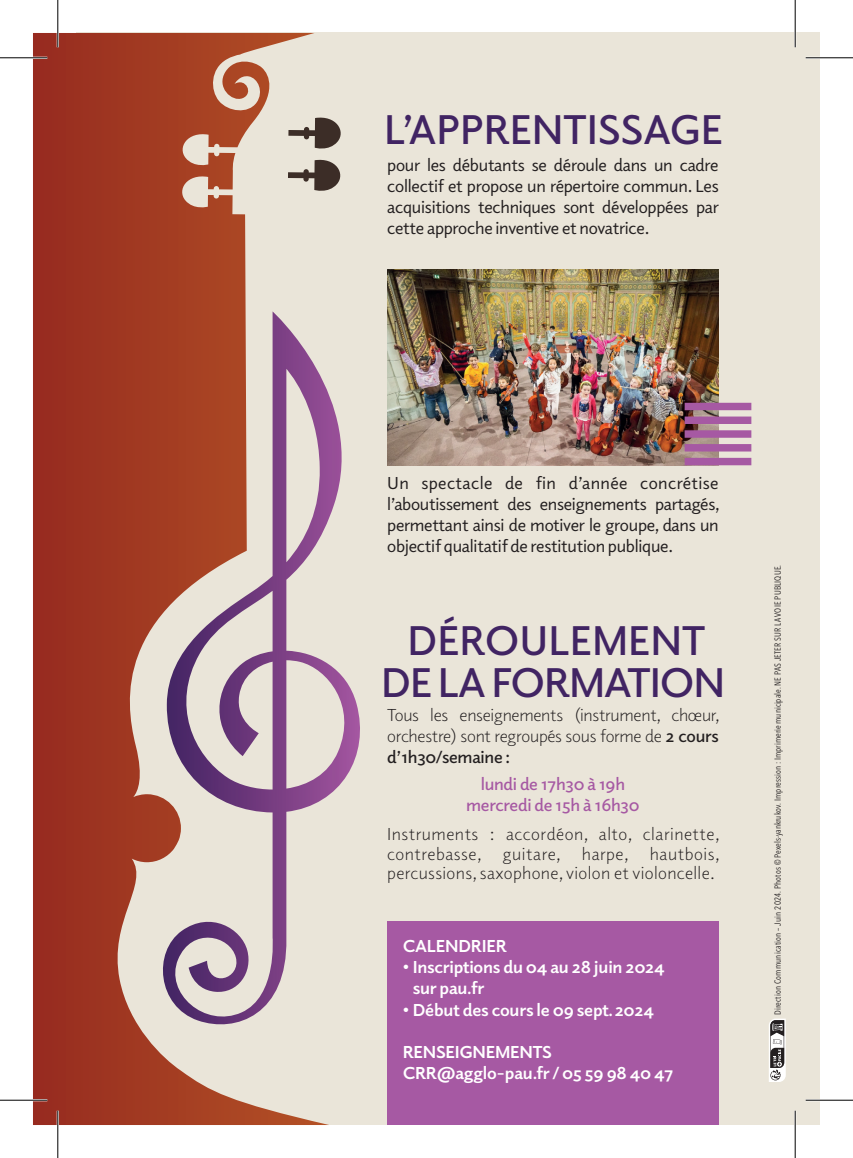
<style>
.page{position:relative;width:853px;height:1158px;background:#fff}
.page>*{position:absolute;margin:0;border:0;box-sizing:border-box;transform-origin:0 0}
.t1{font:600 42px/42px "Elido";letter-spacing:-.025em;color:#412463;text-align:center}
.t2{font:600 42px "Elido";color:#412463}
.t3{font:17.5px/21px "Elido";letter-spacing:-.015em;color:#231f20;text-align:justify}
.t4{font:300 17.5px/21px "Elido";color:#231f20;text-align:justify}
.t5{font:700 17.5px/21px "Elido";letter-spacing:-.015em;color:#fff}
.t6{font:600 17.5px/21px "Elido";letter-spacing:-.015em;color:#a659a3;text-align:center}
.t7{font:condensed 8.75px "Avenir Next LT Pro";letter-spacing:.02em;color:#231f20}
.s1{font-weight:600}
</style>
<div class="page">
<div style="left:76px;top:33px;width:743px;height:1091px;background:#eae5d9"></div>
<svg style="left:33px;top:33px;width:292px;height:1091px"></svg>
<svg style="left:288px;top:115px;width:53px;height:79px"></svg>
<svg style="left:152px;top:311px;width:208px;height:722px"></svg>
<img style="left:387px;top:270px;width:331px;height:195px">
<svg style="left:684px;top:403px;width:67px;height:62px"></svg>
<div style="left:387px;top:921px;width:331px;height:203px;background:#a659a3"></div>
<svg style="left:769px;top:1018px;width:16px;height:63px"></svg>
<hr style="left:0;top:57px;width:47px;height:2px;background:#fff">
<hr style="left:805px;top:57px;width:47px;height:2px;background:#fff">
<hr style="left:0;top:1098px;width:47px;height:3px;background:#fff">
<hr style="left:805px;top:1098px;width:47px;height:3px;background:#fff">
<hr style="left:57px;top:0;width:2px;height:47px;background:#fff">
<hr style="left:57px;top:1110px;width:2px;height:47px;background:#fff">
<hr style="left:793px;top:0;width:2px;height:47px;background:#fff">
<hr style="left:793px;top:1110px;width:2px;height:47px;background:#fff">
<hr style="left:0;top:57px;width:47px;height:1px;background:#000">
<hr style="left:805px;top:57px;width:47px;height:1px;background:#000">
<hr style="left:0;top:1099px;width:47px;height:1px;background:#000">
<hr style="left:805px;top:1099px;width:47px;height:1px;background:#000">
<hr style="left:57px;top:0;width:1px;height:47px;background:#000">
<hr style="left:57px;top:1110px;width:1px;height:47px;background:#000">
<hr style="left:794px;top:0;width:1px;height:47px;background:#000">
<hr style="left:794px;top:1110px;width:1px;height:47px;background:#000">
<h1 class="t2" style="left:384px;top:102px;width:340px">L’APPRENTISSAGE</h1>
<p class="t3" style="left:387px;top:154px;width:333px">pour les débutants se déroule dans un cadre collectif et propose un répertoire commun. Les acquisitions techniques sont développées par cette approche inventive et novatrice.</p>
<p class="t3" style="left:387px;top:472px;width:334px">Un spectacle de fin d’année concrétise l’aboutissement des enseignements partagés, permettant ainsi de motiver le groupe, dans un objectif qualitatif de restitution publique.</p>
<h1 class="t1" style="left:381px;top:617px;width:345px">DÉROULEMENT<br>DE LA FORMATION</h1>
<p class="t4" style="left:387px;top:704px;width:334px">Tous les enseignements (instrument, chœur, orchestre) sont regroupés sous forme de <span class="s1">2 cours d’1h30/semaine :</span></p>
<p class="t6" style="left:466px;top:772px;width:175px">lundi de 17h30 à 19h mercredi de 15h à 16h30</p>
<p class="t4" style="left:387px;top:824px;width:334px;line-height:19.2px">Instruments : accordéon, alto, clarinette, contrebasse, guitare, harpe, hautbois, percussions, saxophone, violon et violoncelle.</p>
<p class="t5" style="left:402px;top:934px;width:105px">CALENDRIER</p>
<p class="t5" style="left:412px;top:955px;width:253px;text-indent:-10px">• Inscriptions du 04 au 28 juin 2024 sur pau.fr</p>
<p class="t5" style="left:402px;top:998px;width:252px">• Début des cours le 09 sept. 2024</p>
<p class="t5" style="left:402px;top:1040px;width:272px">RENSEIGNEMENTS<br>CRR@agglo-pau.fr / 05 59 98 40 47</p>
<p class="t7" style="left:772px;top:1015px;width:452px;rotate:-90deg">Direction Communication – Juin 2024. Photos © Pexels-yankrukov. Impression : Imprimerie municipale. NE PAS JETER SUR LA VOIE PUBLIQUE.</p>
</div>
